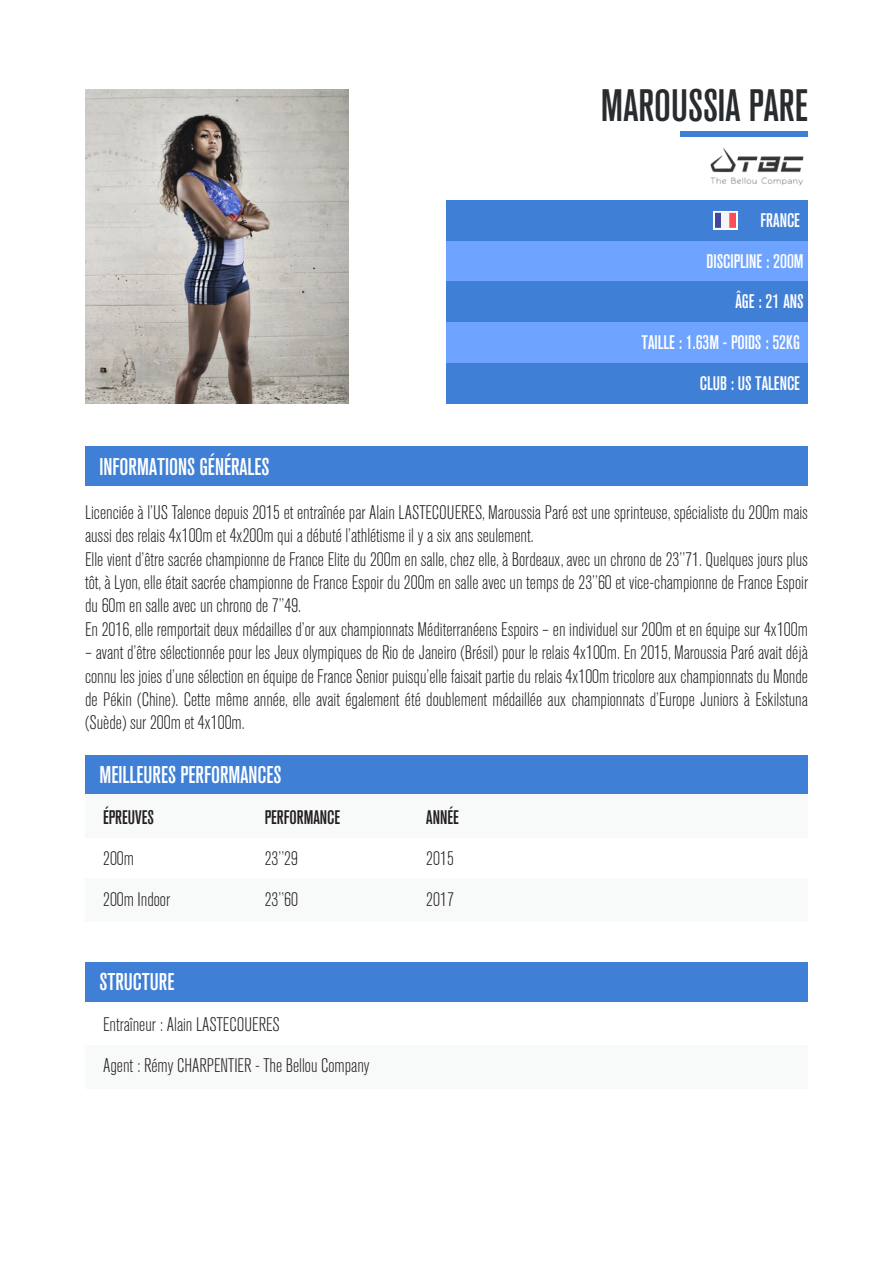
<style>
.page{position:relative;width:893px;height:1263px;background:#fff}
.page>*{position:absolute;margin:0;border:0;box-sizing:border-box;transform-origin:0 0}
.t1{font:500 condensed 45px "Akzidenz Grotesk BQ";color:#292c2f}
.t2{font:500 condensed 24px "Akzidenz Grotesk BQ";color:#fff}
.t3{font:300 condensed 19.5px/23.4px "Akzidenz Grotesk BQ";color:#231f20;text-align:justify}
.t4{font:500 condensed 19.5px/40.7px "Akzidenz Grotesk BQ";color:#fff;text-align:right}
.t5{font:500 condensed 19.5px "Akzidenz Grotesk BQ";color:#231f20}
.s1{font-weight:400}
</style>
<div class="page">
<div style="left:85px;top:1046px;width:723px;height:43px;background:#f8faf9"></div>
<div style="left:446px;top:201px;width:362px;height:202px;background:#6ea3ff"></div>
<div style="left:85px;top:446px;width:723px;height:40px;background:#3f7fd6"></div>
<div style="left:85px;top:755px;width:723px;height:39px;background:#3f7fd6"></div>
<div style="left:85px;top:794px;width:723px;height:44px;background:#f8faf9"></div>
<div style="left:85px;top:878px;width:723px;height:43px;background:#f8faf9"></div>
<div style="left:85px;top:962px;width:723px;height:39px;background:#3f7fd6"></div>
<div style="left:681px;top:132px;width:127px;height:5px;background:#3f7fd6"></div>
<div style="left:446px;top:201px;width:362px;height:40px;background:#3f7fd6"></div>
<svg style="left:713px;top:211px;width:25px;height:18px"></svg>
<div style="left:446px;top:282px;width:362px;height:40px;background:#3f7fd6"></div>
<div style="left:446px;top:363px;width:362px;height:40px;background:#3f7fd6"></div>
<img style="left:710px;top:148px;width:94px;height:38px">
<img style="left:85px;top:89px;width:264px;height:314px">
<svg style="left:715px;top:213px;width:7px;height:15px"></svg>
<div style="left:722px;top:213px;width:7px;height:15px;background:#f5f5f6"></div>
<svg style="left:729px;top:213px;width:7px;height:15px"></svg>
<p class="t1" style="left:601px;top:80px;width:209px">MAROUSSIA PARE</p>
<p class="t2" style="left:99px;top:453px;width:171px">INFORMATIONS GÉNÉRALES</p>
<p class="t4" style="left:642px;top:200px;width:163px">FRANCE<br>DISCIPLINE : 200M<br>ÂGE : 2<span class="s1">1</span> ANS<br>TAILLE : 1.63M - POIDS : 52KG<br>CLUB : US TALENCE</p>
<p class="t3" style="left:85px;top:501px;width:724px">Licenciée à l’US Talence depuis 2015 et entraînée par Alain LASTECOUERES, Maroussia Paré est une sprinteuse, spécialiste du 200m mais aussi des relais 4x100m et 4x200m qui a débuté l’athlétisme il y a six ans seulement.</p>
<p class="t3" style="left:85px;top:548px;width:725px">Elle vient d’être sacrée championne de France Elite du 200m en salle, chez elle, à Bordeaux, avec un chrono de 23’’71. Quelques jours plus tôt, à Lyon, elle était sacrée championne de France Espoir du 200m en salle avec un temps de 23’’60 et vice-championne de France Espoir du 60m en salle avec un chrono de 7’’49.</p>
<p class="t3" style="left:85px;top:618px;width:724px">En 2016, elle remportait deux médailles d’or aux championnats Méditerranéens Espoirs – en individuel sur 200m et en équipe sur 4x100m</p>
<p class="t3" style="left:85px;top:641px;width:724px">– avant d’être sélectionnée pour les Jeux olympiques de Rio de Janeiro (Brésil) pour le relais 4x100m. En 2015, Maroussia Paré avait déjà connu les joies d’une sélection en équipe de France Senior puisqu’elle faisait partie du relais 4x100m tricolore aux championnats du Monde de Pékin (Chine). Cette même année, elle avait également été doublement médaillée aux championnats d’Europe Juniors à Eskilstuna (Suède) sur 200m et 4x100m.</p>
<p class="t2" style="left:99px;top:761px;width:184px">MEILLEURES PERFORMANCES</p>
<p class="t5" style="left:103px;top:806px;width:52px">ÉPREUVES</p>
<p class="t3" style="left:103px;top:847px;width:32px">200m</p>
<p class="t3" style="left:103px;top:888px;width:69px">200m Indoor</p>
<p class="t2" style="left:99px;top:968px;width:76px">STRUCTURE</p>
<p class="t5" style="left:265px;top:806px;width:77px">PERFORMANCE</p>
<p class="t3" style="left:265px;top:847px;width:35px">23’’29</p>
<p class="t3" style="left:265px;top:888px;width:35px">23’’60</p>
<p class="t3" style="left:103px;top:1013px;width:178px">Entraîneur : Alain LASTECOUERES</p>
<p class="t3" style="left:103px;top:1054px;width:268px">Agent : Rémy CHARPENTIER - The Bellou Company</p>
<p class="t5" style="left:426px;top:806px;width:34px">ANNÉE</p>
<p class="t3" style="left:426px;top:847px;width:29px">2015</p>
<p class="t3" style="left:426px;top:888px;width:29px">2017</p>
</div>
